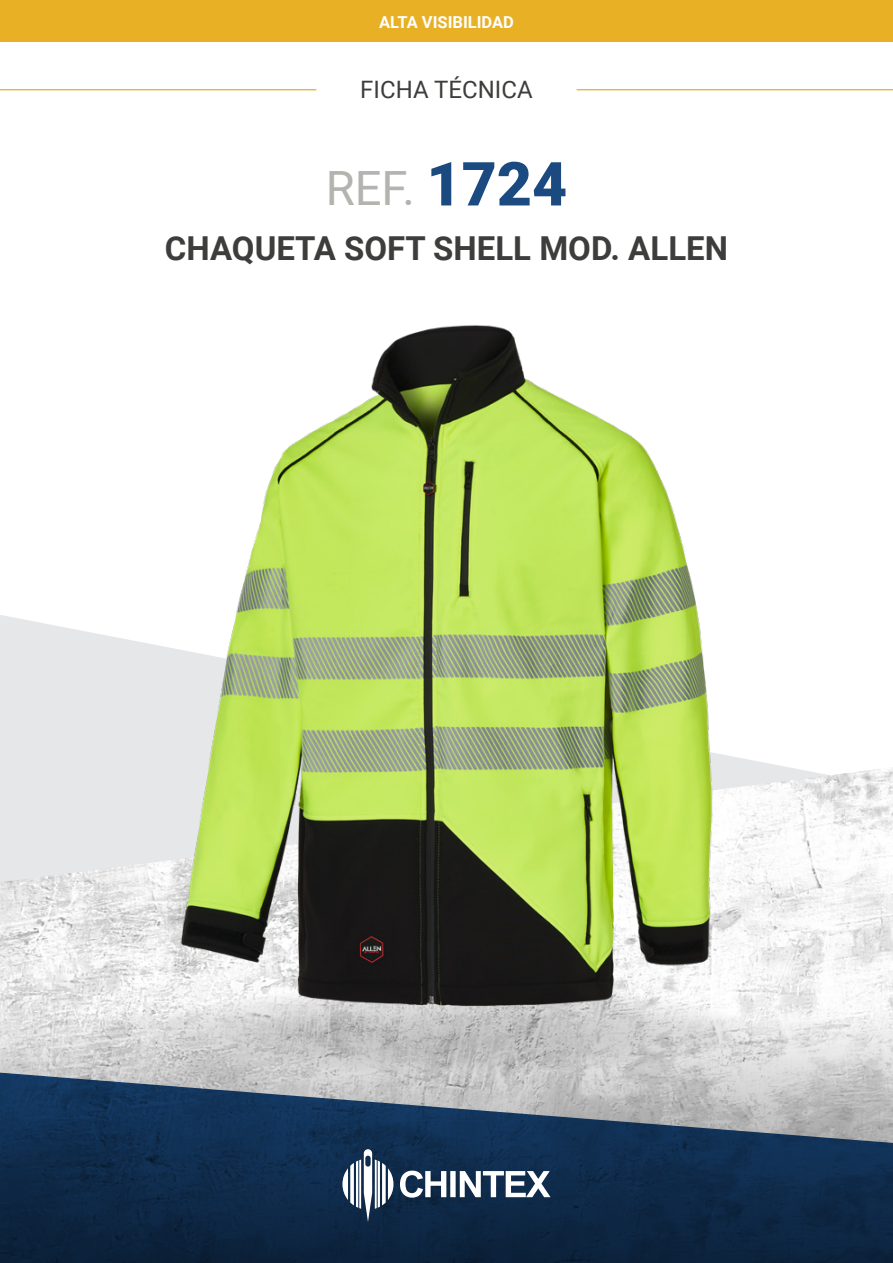
<style>
.page{position:relative;width:893px;height:1263px;background:#fff}
.page>*{position:absolute;margin:0;border:0;box-sizing:border-box;transform-origin:0 0}
.t1{font:47.25px "Roboto";color:#b3b3b0}
.t2{font:700 33px "Roboto";color:#3d3d3b}
.t3{font:24px "Roboto";color:#3d3d3b}
.t4{font:700 16.5px "Roboto";color:#fff}
.s1{font-weight:900;font-size:60.75px;color:#1a4a80}
</style>
<div class="page">
<div style="left:0;top:0;width:893px;height:42px;background:#e8b025"></div>
<hr style="left:577px;top:89px;width:316px;height:1px;background:#e8b025">
<hr style="left:0;top:89px;width:316px;height:1px;background:#e8b025">
<svg style="left:0;top:615px;width:775px;height:150px;fill:#e6e7e9"></svg>
<img style="left:0;top:765px;width:893px;height:247px">
<svg style="left:0;top:1012px;width:893px;height:59px;background:#ddd"></svg>
<svg style="left:0;top:1071px;width:893px;height:192px;background:#243d58"></svg>
<svg style="left:342px;top:1149px;width:51px;height:73px"></svg>
<svg style="left:400px;top:1170px;width:150px;height:27px"></svg>
<img style="left:154px;top:325px;width:604px;height:770px">
<p class="t4" style="left:379px;top:10px;width:136px">ALTA VISIBILIDAD</p>
<p class="t3" style="left:360px;top:72px;width:174px">FICHA TÉCNICA</p>
<h1 class="t1" style="left:326px;top:156px;width:243px">REF. <span class="s1">1724</span></h1>
<p class="t2" style="left:165px;top:225px;width:565px">CHAQUETA SOFT SHELL MOD. ALLEN</p>
</div>
